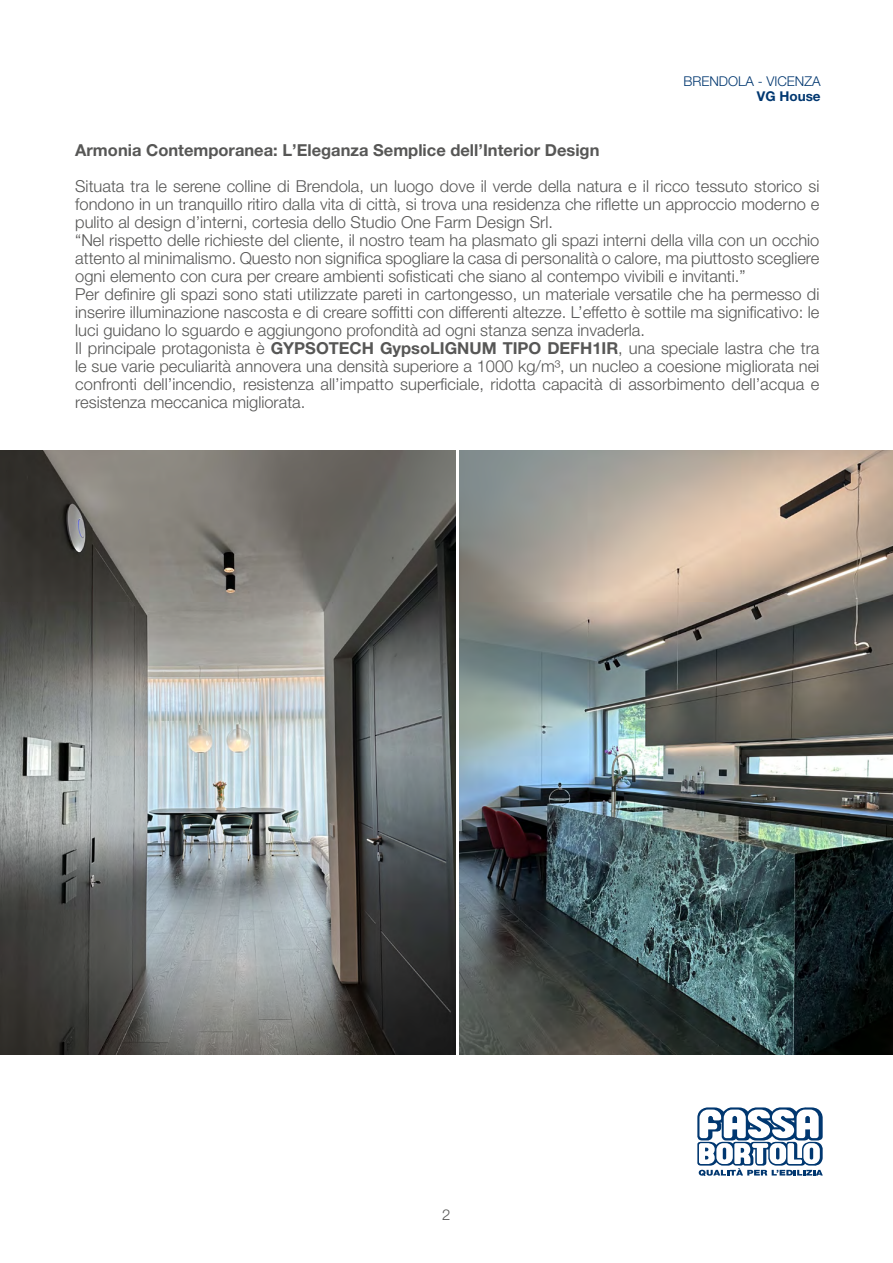
<style>
.page{position:relative;width:893px;height:1263px;background:#fff}
.page>*{position:absolute;margin:0;border:0;box-sizing:border-box;transform-origin:0 0}
.t1{font:300 16.5px/18px "Helvetica Neue LT Pro";color:#575756}
.t2{font:700 16.5px "Helvetica Neue LT Pro";color:#575756}
.t3{font:300 15px "Helvetica Neue LT Pro";color:#575756}
.t4{font:300 13.5px "Helvetica Neue LT Pro";color:#003770}
.t5{font:700 13.5px "Helvetica Neue LT Pro";color:#003770}
.s1{font-weight:700}
</style>
<div class="page">
<svg style="left:697px;top:1107px;width:126px;height:69px"></svg>
<img style="left:459px;top:450px;width:434px;height:604px">
<img style="left:0;top:450px;width:455px;height:604px">
<p class="t4" style="left:683px;top:73px;width:139px">BRENDOLA - VICENZA</p>
<p class="t5" style="left:757px;top:88px;width:65px">VG House</p>
<p class="t2" style="left:75px;top:140px;width:526px">Armonia Contemporanea: L’Eleganza Semplice dell’Interior Design</p>
<p class="t1" style="left:75px;top:177px;width:746px">Situata tra le serene colline di Brendola, un luogo dove il verde della natura e il ricco tessuto storico si fondono in un tranquillo ritiro dalla vita di città, si trova una residenza che riflette un approccio moderno e pulito al design d’interni, cortesia dello Studio One Farm Design Srl.<br>“Nel rispetto delle richieste del cliente, il nostro team ha plasmato gli spazi interni della villa con un occhio attento al minimalismo. Questo non significa spogliare la casa di personalità o calore, ma piuttosto scegliere ogni elemento con cura per creare ambienti sofisticati che siano al contempo vivibili e invitanti.”<br>Per definire gli spazi sono stati utilizzate pareti in cartongesso, un materiale versatile che ha permesso di inserire illuminazione nascosta e di creare soffitti con differenti altezze. L’effetto è sottile ma significativo: le luci guidano lo sguardo e aggiungono profondità ad ogni stanza senza invaderla.<br>Il principale protagonista è <span class="s1">GYPSOTECH GypsoLIGNUM TIPO DEFH1IR</span>, una speciale lastra che tra le sue varie peculiarità annovera una densità superiore a 1000 kg/m³, un nucleo a coesione migliorata nei confronti dell’incendio, resistenza all’impatto superficiale, ridotta capacità di assorbimento dell’acqua e resistenza meccanica migliorata.</p>
<p class="t3" style="left:442px;top:1205px;width:10px">2</p>
</div>
